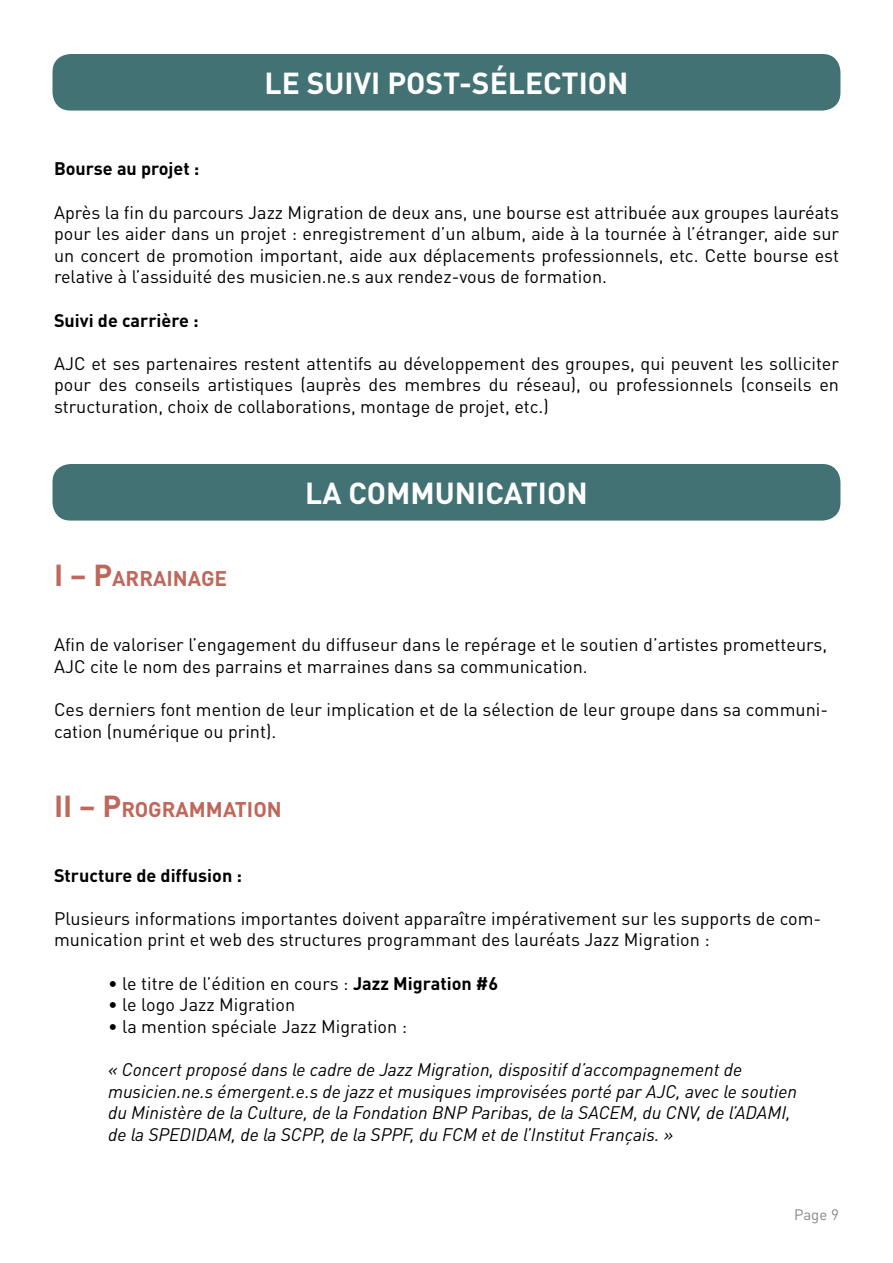
<style>
.page{position:relative;width:893px;height:1263px;background:#fff}
.page>*{position:absolute;margin:0;border:0;box-sizing:border-box;transform-origin:0 0}
.t1{font:700 30px "DINOT";color:#fff}
.t2{font:700 21px "DINOT";color:#bf675b}
.t3{font:18px/21.6px "DINOT";color:#000}
.t4{font:italic 18px/21.6px "DINOT";color:#000}
.t5{font:700 18px "DINOT";color:#000}
.t6{font:15px "DINOT";color:#878787}
.s1{font-size:30px}
.s2{font-weight:700}
</style>
<div class="page">
<div style="left:53px;top:54px;width:787px;height:57px;background:#427274;border-radius:18px"></div>
<div style="left:53px;top:464px;width:787px;height:57px;background:#427274;border-radius:18px"></div>
<h1 class="t1" style="left:264px;top:63px;width:365px">LE SUIVI POST-SÉLECTION</h1>
<p class="t5" style="left:54px;top:157px;width:147px">Bourse au projet :</p>
<p class="t3" style="left:54px;top:201px;width:787px;text-align:justify">Après la fin du parcours Jazz Migration de deux ans, une bourse est attribuée aux groupes lauréats pour les aider dans un projet : enregistrement d’un album, aide à la tournée à l’étranger, aide sur un concert de promotion important, aide aux déplacements professionnels, etc. Cette bourse est relative à l’assiduité des musicien.ne.s aux rendez-vous de formation.</p>
<p class="t5" style="left:54px;top:308px;width:146px">Suivi de carrière :</p>
<p class="t3" style="left:54px;top:352px;width:786px;text-align:justify">AJC et ses partenaires restent attentifs au développement des groupes, qui peuvent les solliciter pour des conseils artistiques (auprès des membres du réseau), ou professionnels (conseils en structuration, choix de collaborations, montage de projet, etc.)</p>
<p class="t2" style="left:54px;top:565px;width:175px"><span class="s1">I – P</span>ARRAINAGE</p>
<h1 class="t1" style="left:305px;top:473px;width:284px">LA COMMUNICATION</h1>
<p class="t3" style="left:54px;top:634px;width:775px">Afin de valoriser l’engagement du diffuseur dans le repérage et le soutien d’artistes prometteurs,<br>AJC cite le nom des parrains et marraines dans sa communication.</p>
<p class="t3" style="left:54px;top:698px;width:775px">Ces derniers font mention de leur implication et de la sélection de leur groupe dans sa communi&shy;cation (numérique ou print).</p>
<p class="t2" style="left:54px;top:795px;width:229px"><span class="s1">II – P</span>ROGRAMMATION</p>
<p class="t5" style="left:54px;top:863px;width:190px">Structure de diffusion :</p>
<p class="t3" style="left:54px;top:907px;width:769px">Plusieurs informations importantes doivent apparaître impérativement sur les supports de com&shy;munication print et web des structures programmant des lauréats Jazz Migration :</p>
<p class="t3" style="left:108px;top:972px;width:392px">• le titre de l’édition en cours : <span class="s2">Jazz Migration #6</span></p>
<p class="t3" style="left:108px;top:994px;width:189px">• le logo Jazz Migration</p>
<p class="t3" style="left:108px;top:1015px;width:301px">• la mention spéciale Jazz Migration :</p>
<p class="t4" style="left:108px;top:1058px;width:691px">« Concert proposé dans le cadre de Jazz Migration, dispositif d’accompagnement de musicien.ne.s émergent.e.s de jazz et musiques improvisées porté par AJC, avec le soutien du Ministère de la Culture, de la Fondation BNP Paribas, de la SACEM, du CNV, de l’ADAMI, de la SPEDIDAM, de la SCPP, de la SPPF, du FCM et de l’Institut Français. »</p>
<p class="t6" style="left:794px;top:1206px;width:46px">Page 9</p>
</div>
